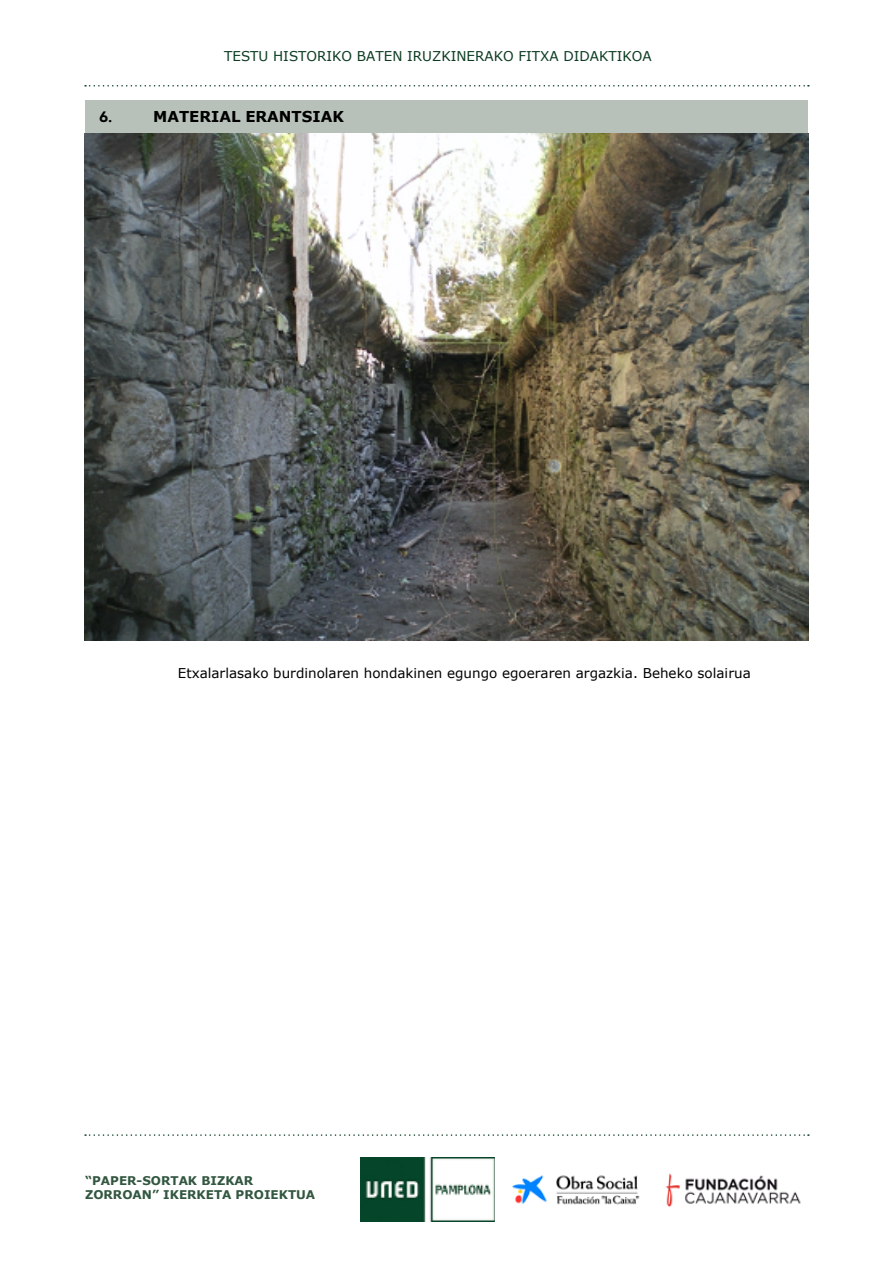
<style>
.page{position:relative;width:893px;height:1263px;background:#fff}
.page>*{position:absolute;margin:0;border:0;box-sizing:border-box;transform-origin:0 0}
.t1{font:700 15px "Verdana";color:#000}
.t2{font:700 15px "Intro";color:#000}
.t3{font:13.5px "Verdana";color:#000}
.t4{font:13.5px "Verdana";color:#0d3c22}
.t5{font:700 12px/13.8px "Verdana";color:#325740}
</style>
<div class="page">
<img style="left:361px;top:1158px;width:133px;height:63px">
<svg style="left:85px;top:1134px;width:724px;height:2px"></svg>
<svg style="left:85px;top:85px;width:724px;height:2px"></svg>
<img style="left:512px;top:1175px;width:128px;height:30px">
<img style="left:665px;top:1173px;width:136px;height:34px">
<div style="left:85px;top:100px;width:723px;height:33px;background:#b7c1b9"></div>
<img style="left:84px;top:133px;width:725px;height:507px">
<p class="t4" style="left:224px;top:47px;width:429px">TESTU HISTORIKO BATEN IRUZKINERAKO FITXA DIDAKTIKOA</p>
<p class="t2" style="left:99px;top:108px;width:15px">6.</p>
<p class="t1" style="left:153px;top:106px;width:192px">MATERIAL ERANTSIAK</p>
<p class="t3" style="left:178px;top:664px;width:574px">Etxalarlasako burdinolaren hondakinen egungo egoeraren argazkia. Beheko solairua</p>
<p class="t5" style="left:85px;top:1174px;width:232px">“PAPER-SORTAK BIZKAR<br>ZORROAN” IKERKETA PROIEKTUA</p>
</div>
